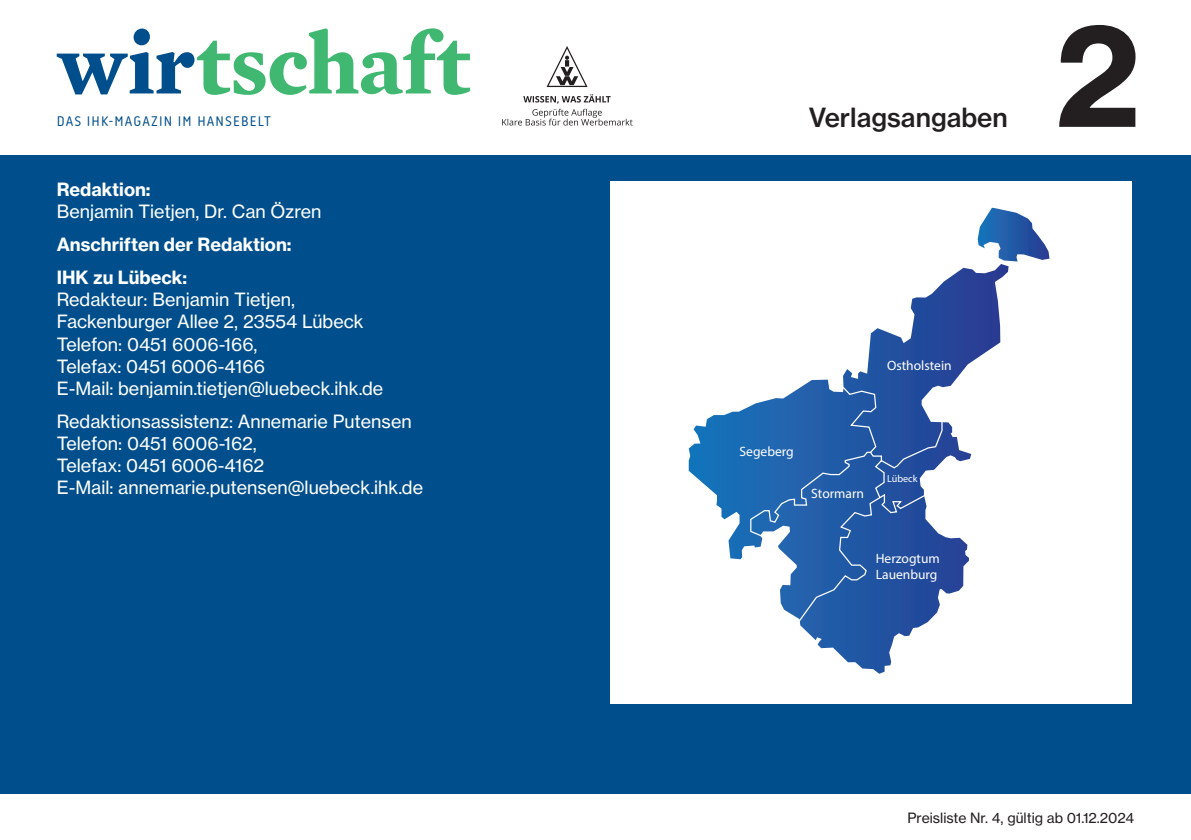
<style>
.page{position:relative;width:1191px;height:840px;background:#fff}
.page>*{position:absolute;margin:0;border:0;box-sizing:border-box;transform-origin:0 0}
.t1{font:140px "N Haas Grotesk TX Pro 75 Bd";color:#231f20}
.t2{font:26px "N Haas Grotesk TX Pro 65 Md";color:#231f20}
.t3{font:18px/22px "N Haas Grotesk TX Pro 55 Rg";color:#fff}
.t4{font:18px/33.4px "N Haas Grotesk TX Pro 75 Bd";color:#fff}
.t5{font:14.4px "Korb";letter-spacing:.08em;color:#004f8c}
.t6{font:14px "N Haas Grotesk TX Pro 55 Rg";color:#231f20}
.t7{font:13.6px/16.2px "Myriad Pro";color:#fff}
.t8{font:10.2px "Myriad Pro";color:#fff}
</style>
<div class="page">
<div style="left:0;top:155px;width:1191px;height:639px;background:#004f8c"></div>
<svg style="left:57px;top:28px;width:413px;height:67px"></svg>
<svg style="left:502px;top:46px;width:130px;height:79px"></svg>
<div style="left:609px;top:181px;width:522px;height:522px;background:#fff"></div>
<svg style="left:688px;top:264px;width:320px;height:409px"></svg>
<svg style="left:977px;top:207px;width:72px;height:54px"></svg>
<svg style="left:749px;top:385px;width:194px;height:237px;background:#4371b2"></svg>
<p class="t5" style="left:57px;top:113px;width:216px">DAS IHK-MAGAZIN IM HANSEBELT</p>
<p class="t4" style="left:57px;top:172px;width:95px">Redaktion:</p>
<p class="t3" style="left:57px;top:200px;width:266px">Benjamin Tietjen, Dr. Can Özren</p>
<p class="t4" style="left:57px;top:227px;width:236px">Anschriften der Redaktion:<br>IHK zu Lübeck:</p>
<p class="t3" style="left:57px;top:289px;width:328px">Redakteur: Benjamin Tietjen,<br>Fackenburger Allee 2, 23554 Lübeck<br>Telefon: 0451 6006-166,<br>Telefax: 0451 6006-4166<br>E-Mail: benjamin.tietjen@luebeck.ihk.de</p>
<p class="t3" style="left:57px;top:410px;width:368px">Redaktionsassistenz: Annemarie Putensen Telefon: 0451 6006-162,<br>Telefax: 0451 6006-4162<br>E-Mail: annemarie.putensen@luebeck.ihk.de</p>
<h2 class="t2" style="left:809px;top:101px;width:200px">Verlagsangaben</h2>
<h1 class="t1" style="left:1054px;top:-13px;width:87px">2</h1>
<p class="t7" style="left:887px;top:357px;width:66px">Ostholstein</p>
<p class="t7" style="left:739px;top:443px;width:56px">Segeberg</p>
<p class="t7" style="left:811px;top:484px;width:54px">Stormarn</p>
<p class="t8" style="left:887px;top:472px;width:32px">Lübeck</p>
<p class="t7" style="left:875px;top:550px;width:66px">Herzogtum<br>Lauenburg</p>
<p class="t6" style="left:907px;top:808px;width:228px">Preisliste Nr. 4, gültig ab 01.12.2024</p>
</div>
